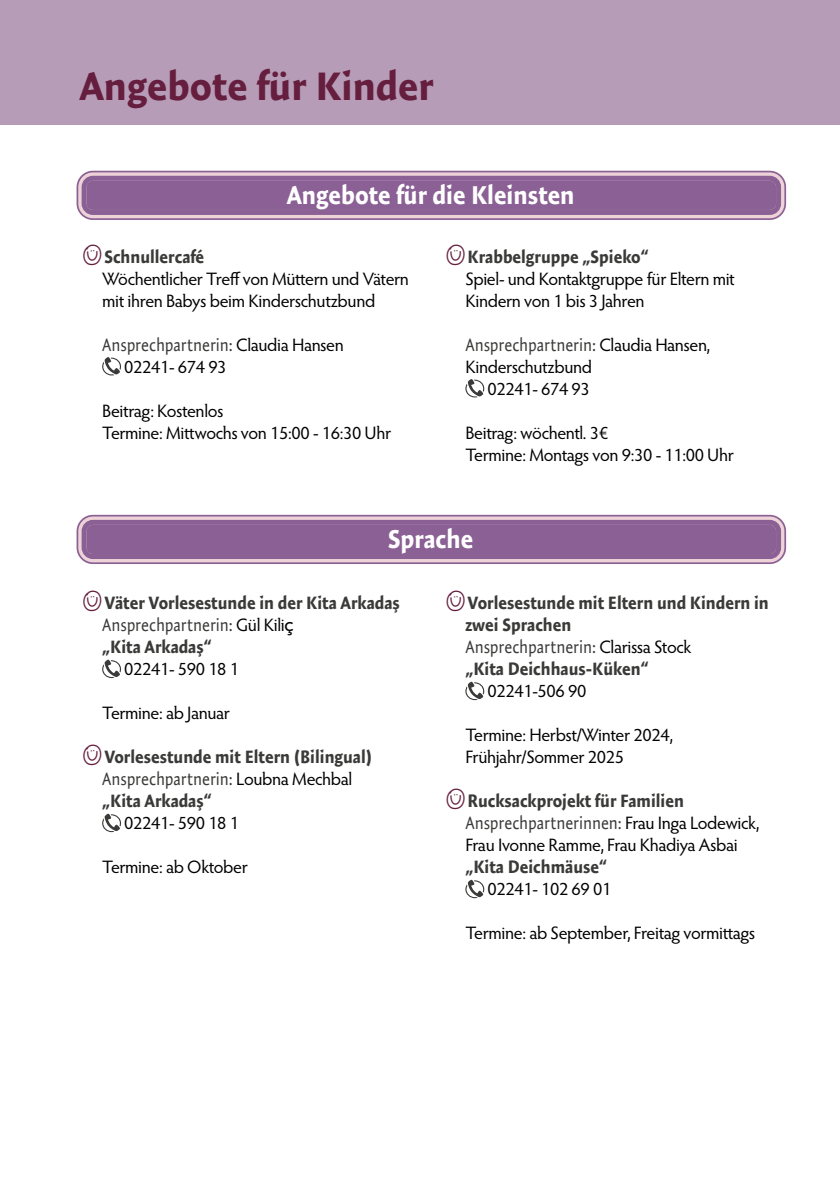
<style>
.page{position:relative;width:840px;height:1191px;background:#fff}
.page>*{position:absolute;margin:0;border:0;box-sizing:border-box;transform-origin:0 0}
.t1{font:700 40px "Expo Sans Pro";color:#651e3e}
.t2{font:700 26px "Expo Sans Pro";color:#fff;scale:.95 1}
.t3{font:18px/22px "Hypatia Sans Pro";letter-spacing:-.02em;color:#000}
.t4{font:700 18px/22px "Expo Sans Pro";color:#3a3a39;scale:.95 1}
.t5{font:18px "Expo Sans Pro";letter-spacing:-.01em;color:#3a3a39;scale:.88 1}
.s1{font-family:"Hello Doodles";font-weight:400;font-size:32px;color:#651e3e}
.s2{font-family:"Hypatia Sans Pro";color:#000}
.s3{font-weight:400}
.s4{font-family:"Hypatia Sans Pro";font-weight:400;color:#000}
.s5{font-family:"Altivo";font-weight:400;color:#000}
</style>
<div class="page">
<div style="left:0;top:0;width:839px;height:125px;background:#b79cb7"></div>
<svg style="left:102px;top:357px;width:19px;height:18px"></svg>
<svg style="left:465px;top:379px;width:19px;height:18px"></svg>
<div style="left:82px;top:176px;width:698px;height:39px;background:#8a6095;border-radius:11px"></div>
<div style="left:77px;top:171px;width:708px;height:49px;border:10px solid #edd3d8;border-radius:11px"></div>
<div style="left:77px;top:171px;width:708px;height:49px;border:2px solid #8a6095;border-radius:16px"></div>
<div style="left:82px;top:176px;width:698px;height:39px;border:5px solid #8a6095;border-radius:9px"></div>
<svg style="left:102px;top:659px;width:19px;height:19px"></svg>
<svg style="left:102px;top:813px;width:19px;height:19px"></svg>
<svg style="left:465px;top:681px;width:19px;height:19px"></svg>
<svg style="left:465px;top:879px;width:19px;height:19px"></svg>
<div style="left:82px;top:520px;width:698px;height:39px;background:#8a6095;border-radius:11px"></div>
<div style="left:77px;top:515px;width:708px;height:49px;border:10px solid #edd3d8;border-radius:11px"></div>
<div style="left:77px;top:515px;width:708px;height:49px;border:2px solid #8a6095;border-radius:16px"></div>
<div style="left:82px;top:520px;width:698px;height:39px;border:5px solid #8a6095;border-radius:9px"></div>
<h1 class="t1" style="left:79px;top:62px;width:355px">Angebote für Kinder</h1>
<h2 class="t2" style="left:286px;top:179px;width:304px">Angebote für die Kleinsten</h2>
<p class="t4" style="left:79px;top:245px;width:133px"><span class="s1">p</span>Schnullercafé</p>
<p class="t3" style="left:102px;top:267px;width:308px">Wöchentlicher Treff von Müttern und Vätern mit ihren Babys beim Kinderschutzbund</p>
<p class="t5" style="left:102px;top:334px;width:276px">Ansprechpartnerin: <span class="s2">Claudia Hansen</span></p>
<p class="t3" style="left:124px;top:355px;width:104px">02241- 674 93</p>
<p class="t3" style="left:102px;top:399px;width:290px">Beitrag: Kostenlos<br>Termine: Mittwochs von 15:00 - 16:30 Uhr</p>
<p class="t4" style="left:442px;top:245px;width:218px"><span class="s1">p</span>Krabbelgruppe „Spieko“</p>
<p class="t3" style="left:465px;top:267px;width:271px">Spiel- und Kontaktgruppe für Eltern mit<br>Kindern von 1 bis 3 Jahren</p>
<p class="t5" style="left:465px;top:334px;width:280px">Ansprechpartnerin: <span class="s2">Claudia Hansen,</span></p>
<p class="t3" style="left:465px;top:355px;width:128px;text-align:right">Kinderschutzbund<br>02241- 674 93</p>
<p class="t3" style="left:465px;top:421px;width:270px">Beitrag: wöchentl. 3€<br>Termine: Montags von 9:30 - 11:00 Uhr</p>
<h2 class="t2" style="left:388px;top:523px;width:91px">Sprache</h2>
<p class="t4" style="left:102px;top:591px;width:314px;text-indent:-23px"><span class="s1">p</span>Väter Vorlesestunde in der Kita Arkadaş<br><span class="s3">Ansprechpartnerin:</span> <span class="s4">Gül Kili</span><span class="s5">ç<br></span>„Kita Arkadaş“</p>
<p class="t3" style="left:124px;top:657px;width:116px">02241- 590 18 1</p>
<p class="t3" style="left:102px;top:701px;width:129px">Termine: ab Januar</p>
<p class="t4" style="left:102px;top:745px;width:286px;text-indent:-23px"><span class="s1">p</span>Vorlesestunde mit Eltern (Bilingual)<br><span class="s3">Ansprechpartnerin:</span> <span class="s4">Loubna Mechbal </span>„Kita Arkadaş“</p>
<p class="t3" style="left:124px;top:811px;width:116px">02241- 590 18 1</p>
<p class="t3" style="left:102px;top:855px;width:147px">Termine: ab Oktober</p>
<p class="t4" style="left:465px;top:592px;width:321px;text-indent:-23px"><span class="s1">p</span>Vorlesestunde mit Eltern und Kindern in zwei Sprachen<br><span class="s3">Ansprechpartnerin:</span> <span class="s4">Clarissa Stock<br></span>„Kita Deichhaus-Küken“</p>
<p class="t3" style="left:487px;top:679px;width:100px">02241-506 90</p>
<p class="t3" style="left:465px;top:723px;width:209px">Termine: Herbst/Winter 2024,<br>Frühjahr/Sommer 2025</p>
<p class="t4" style="left:465px;top:790px;width:311px;text-indent:-23px"><span class="s1">p</span>Rucksackprojekt für Familien<br><span class="s3">Ansprechpartnerinnen:</span> <span class="s4">Frau Inga Lodewick,</span></p>
<p class="t3" style="left:465px;top:833px;width:273px">Frau Ivonne Ramme, Frau Khadiya Asbai</p>
<p class="t4" style="left:465px;top:856px;width:150px">„Kita Deichmäuse“</p>
<p class="t3" style="left:487px;top:877px;width:125px">02241- 102 69 01</p>
<p class="t3" style="left:465px;top:921px;width:291px">Termine: ab September, Freitag vormittags</p>
</div>
